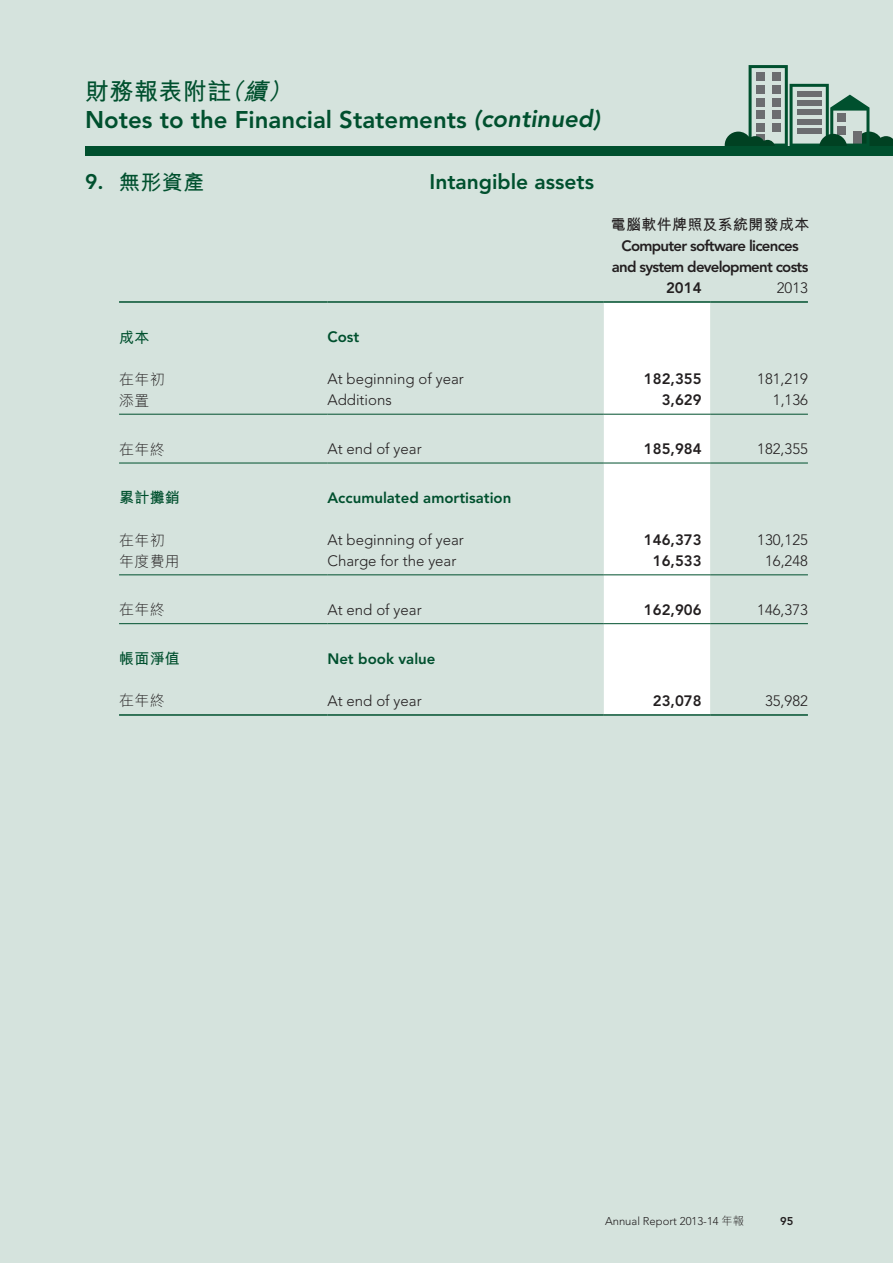
<style>
.page{position:relative;width:893px;height:1263px;background:#d5e3dd}
.page>*{position:absolute;margin:0;border:0;box-sizing:border-box;transform-origin:0 0}
.t1{font:800 24px "Avenir LT Std";color:#00502e}
.t2{font:700 24px "M Hei HK";letter-spacing:.02em;color:#00502e}
.t3{font:800 21px "Avenir LT Std";color:#00502e}
.t4{font:700 21px "M Hei HK";color:#00502e}
._50_Table_txt{font:300 15px "Avenir LT Std";color:#231f20}
._50_Table_txt-2{font:800 15px "Avenir LT Std";letter-spacing:-.05em;color:#231f20}
._50_Table_txt-3{font:800 15px "Avenir LT Std";color:#00502e}
._50_Table_txt-4{font:300 15px "M Hei HK";letter-spacing:.02em;color:#231f20}
._50_Table_txt-5{font:700 15px "M Hei HK";letter-spacing:.02em;color:#231f20}
._50_Table_txt-6{font:700 15px "M Hei HK";letter-spacing:.02em;color:#00502e}
.t5{font:300 11.25px "Avenir LT Std";color:#231f20}
.t6{font:800 11.25px "Avenir LT Std";color:#231f20}
.s1{font-style:italic}
.s2{font-family:"Avenir LT Std";font-weight:800}
.s3{font-family:"M Hei HK"}
</style>
<div class="page">
<svg style="left:725px;top:65px;width:168px;height:81px"></svg>
<div style="left:85px;top:146px;width:808px;height:10px;background:#00502e"></div>
<div style="left:604px;top:303px;width:106px;height:411px;background:#fff"></div>
<hr style="left:119px;top:301px;width:208px;height:2px;background:#00502e">
<hr style="left:327px;top:301px;width:277px;height:2px;background:#00502e">
<hr style="left:604px;top:301px;width:106px;height:2px;background:#00502e">
<hr style="left:710px;top:301px;width:98px;height:2px;background:#00502e">
<hr style="left:119px;top:414px;width:208px;height:1px;background:#00502e">
<hr style="left:327px;top:414px;width:277px;height:1px;background:#00502e">
<hr style="left:604px;top:414px;width:106px;height:1px;background:#00502e">
<hr style="left:710px;top:414px;width:98px;height:1px;background:#00502e">
<hr style="left:119px;top:463px;width:208px;height:1px;background:#00502e">
<hr style="left:327px;top:463px;width:277px;height:1px;background:#00502e">
<hr style="left:604px;top:463px;width:106px;height:1px;background:#00502e">
<hr style="left:710px;top:463px;width:98px;height:1px;background:#00502e">
<hr style="left:119px;top:574px;width:208px;height:1px;background:#00502e">
<hr style="left:327px;top:574px;width:277px;height:1px;background:#00502e">
<hr style="left:604px;top:574px;width:106px;height:1px;background:#00502e">
<hr style="left:710px;top:574px;width:98px;height:1px;background:#00502e">
<hr style="left:119px;top:623px;width:208px;height:1px;background:#00502e">
<hr style="left:327px;top:623px;width:277px;height:1px;background:#00502e">
<hr style="left:604px;top:623px;width:106px;height:1px;background:#00502e">
<hr style="left:710px;top:623px;width:98px;height:1px;background:#00502e">
<hr style="left:119px;top:714px;width:208px;height:2px;background:#00502e">
<hr style="left:327px;top:714px;width:277px;height:2px;background:#00502e">
<hr style="left:604px;top:714px;width:106px;height:2px;background:#00502e">
<hr style="left:710px;top:714px;width:98px;height:2px;background:#00502e">
<h1 class="t2" style="left:85px;top:73px;width:214px">財務報表附註<span class="s1">（續）</span></h1>
<h1 class="t1" style="left:85px;top:106px;width:517px">Notes to the Financial Statements <span class="s1">(continued)</span></h1>
<h2 class="t4" style="left:85px;top:167px;width:121px"><span class="s2">9.</span> 無形資產</h2>
<h2 class="t3" style="left:429px;top:169px;width:166px">Intangible assets</h2>
<p class="_50_Table_txt-5" style="left:611px;top:214px;width:200px">電腦軟件牌照及系統開發成本</p>
<p class="_50_Table_txt-2" style="left:622px;top:236px;width:179px">Computer software licences</p>
<p class="_50_Table_txt-2" style="left:612px;top:257px;width:198px">and system development costs</p>
<p class="_50_Table_txt-2" style="left:666px;top:278px;width:37px">2014</p>
<p class="_50_Table_txt" style="left:777px;top:278px;width:33px">2013</p>
<p class="_50_Table_txt-6" style="left:119px;top:326px;width:32px">成本</p>
<p class="_50_Table_txt-3" style="left:327px;top:328px;width:33px">Cost</p>
<p class="_50_Table_txt-4" style="left:119px;top:372px;width:47px">在年初</p>
<p class="_50_Table_txt" style="left:327px;top:370px;width:138px">At beginning of year</p>
<p class="_50_Table_txt-2" style="left:644px;top:370px;width:59px">182,355</p>
<p class="_50_Table_txt" style="left:757px;top:370px;width:52px">181,219</p>
<p class="_50_Table_txt-4" style="left:119px;top:393px;width:32px">添置</p>
<p class="_50_Table_txt" style="left:327px;top:391px;width:66px">Additions</p>
<p class="_50_Table_txt-2" style="left:662px;top:391px;width:41px">3,629</p>
<p class="_50_Table_txt" style="left:773px;top:391px;width:37px">1,136</p>
<p class="_50_Table_txt-4" style="left:119px;top:441px;width:47px">在年終</p>
<p class="_50_Table_txt" style="left:327px;top:440px;width:96px">At end of year</p>
<p class="_50_Table_txt-2" style="left:644px;top:440px;width:59px">185,984</p>
<p class="_50_Table_txt" style="left:757px;top:440px;width:52px">182,355</p>
<p class="_50_Table_txt-6" style="left:119px;top:487px;width:62px">累計攤銷</p>
<p class="_50_Table_txt-3" style="left:327px;top:489px;width:185px">Accumulated amortisation</p>
<p class="_50_Table_txt-4" style="left:119px;top:532px;width:47px">在年初</p>
<p class="_50_Table_txt" style="left:327px;top:531px;width:138px">At beginning of year</p>
<p class="_50_Table_txt-2" style="left:644px;top:531px;width:59px">146,373</p>
<p class="_50_Table_txt" style="left:757px;top:531px;width:52px">130,125</p>
<p class="_50_Table_txt-4" style="left:119px;top:553px;width:62px">年度費用</p>
<p class="_50_Table_txt" style="left:327px;top:552px;width:130px">Charge for the year</p>
<p class="_50_Table_txt-2" style="left:653px;top:552px;width:50px">16,533</p>
<p class="_50_Table_txt" style="left:765px;top:552px;width:44px">16,248</p>
<p class="_50_Table_txt-4" style="left:119px;top:602px;width:47px">在年終</p>
<p class="_50_Table_txt" style="left:327px;top:601px;width:96px">At end of year</p>
<p class="_50_Table_txt-2" style="left:644px;top:601px;width:59px">162,906</p>
<p class="_50_Table_txt" style="left:757px;top:601px;width:52px">146,373</p>
<p class="_50_Table_txt-6" style="left:119px;top:648px;width:62px">帳面淨值</p>
<p class="_50_Table_txt-3" style="left:327px;top:649px;width:110px">Net book value</p>
<p class="_50_Table_txt-4" style="left:119px;top:693px;width:47px">在年終</p>
<p class="_50_Table_txt" style="left:327px;top:691px;width:96px">At end of year</p>
<p class="_50_Table_txt-2" style="left:653px;top:691px;width:50px">23,078</p>
<p class="_50_Table_txt" style="left:765px;top:691px;width:44px">35,982</p>
<p class="t5" style="left:605px;top:1214px;width:141px">Annual Report 2013-14 <span class="s3">年報</span></p>
<p class="t6" style="left:780px;top:1214px;width:15px">95</p>
</div>
